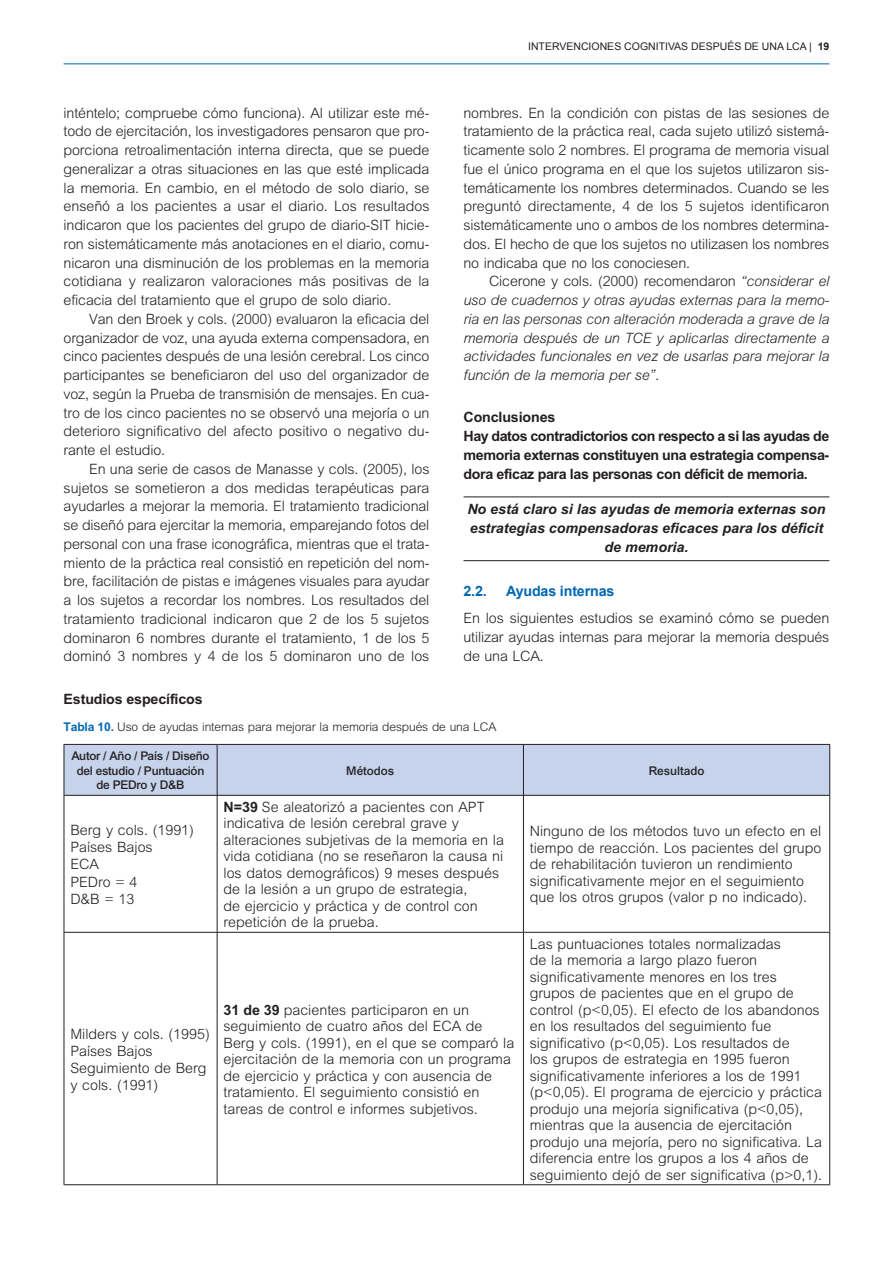
<style>
.page{position:relative;width:893px;height:1263px;background:#fff}
.page>*{position:absolute;margin:0;border:0;box-sizing:border-box;transform-origin:0 0}
.t1{font:300 14.25px/18.8px "M Arial";color:#231f20}
.t2{font:italic 300 14.25px/18.8px "M Arial";letter-spacing:-.01em;color:#231f20;text-align:justify}
.t3{font:700 14.25px/18.8px "M Arial";letter-spacing:-.025em;color:#231f20}
.t4{font:italic 700 14.25px/18.8px "M Arial";color:#231f20;text-align:center}
.t5{font:700 14.25px "Arial";letter-spacing:-.01em;color:#0168b3}
.t6{font:300 12px "M Arial";letter-spacing:-.01em;color:#231f20}
.t7{font:500 12px/14.4px "Arial";letter-spacing:-.02em;color:#231f20;text-align:center}
.t8{font:500 12px "Arial";color:#231f20}
.t9{font:10.5px "Arial";color:#231f20}
.s1{font-weight:700}
.s2{font-style:normal}
.s3{font-weight:700;color:#0168b3}
</style>
<div class="page">
<hr style="left:64px;top:63px;width:765px;height:1px;background:#0168b3">
<hr style="left:463px;top:497px;width:366px;height:1px;background:#231f20">
<hr style="left:463px;top:560px;width:366px;height:1px;background:#231f20">
<div style="left:65px;top:745px;width:764px;height:50px;background:#c6d3eb"></div>
<hr style="left:217px;top:745px;width:1px;height:50px;background:#231f20">
<hr style="left:523px;top:745px;width:1px;height:50px;background:#231f20">
<hr style="left:217px;top:796px;width:1px;height:136px;background:#231f20">
<hr style="left:523px;top:796px;width:1px;height:136px;background:#231f20">
<hr style="left:64px;top:932px;width:459px;height:1px;background:#231f20">
<hr style="left:217px;top:933px;width:1px;height:251px;background:#231f20">
<hr style="left:523px;top:932px;width:307px;height:1px;background:#231f20">
<hr style="left:523px;top:933px;width:1px;height:251px;background:#231f20">
<hr style="left:64px;top:1184px;width:766px;height:1px;background:#231f20">
<hr style="left:64px;top:796px;width:1px;height:136px;background:#231f20">
<hr style="left:829px;top:796px;width:1px;height:136px;background:#231f20">
<hr style="left:64px;top:933px;width:1px;height:251px;background:#231f20">
<hr style="left:829px;top:933px;width:1px;height:251px;background:#231f20">
<hr style="left:64px;top:744px;width:153px;height:1px;background:#231f20">
<hr style="left:64px;top:745px;width:1px;height:50px;background:#231f20">
<hr style="left:217px;top:744px;width:613px;height:1px;background:#231f20">
<hr style="left:829px;top:745px;width:1px;height:50px;background:#231f20">
<hr style="left:64px;top:795px;width:766px;height:1px;background:#231f20">
<p class="t1" style="left:64px;top:104px;width:367px;text-align:justify">inténtelo; compruebe cómo funciona). Al utilizar este mé&shy;todo de ejercitación, los investigadores pensaron que pro&shy;porciona retroalimentación interna directa, que se puede generalizar a otras situaciones en las que esté implicada la memoria. En cambio, en el método de solo diario, se enseñó a los pacientes a usar el diario. Los resultados indicaron que los pacientes del grupo de diario-SIT hicie&shy;ron sistemáticamente más anotaciones en el diario, comu&shy;nicaron una disminución de los problemas en la memoria cotidiana y realizaron valoraciones más positivas de la eficacia del tratamiento que el grupo de solo diario.</p>
<p class="t1" style="left:64px;top:311px;width:367px;text-align:justify;text-indent:26px">Van den Broek y cols. (2000) evaluaron la eficacia del organizador de voz, una ayuda externa compensadora, en cinco pacientes después de una lesión cerebral. Los cinco participantes se beneficiaron del uso del organizador de voz, según la Prueba de transmisión de mensajes. En cua&shy;tro de los cinco pacientes no se observó una mejoría o un deterioro significativo del afecto positivo o negativo du&shy;rante el estudio.</p>
<p class="t1" style="left:64px;top:461px;width:367px;text-align:justify;text-indent:26px">En una serie de casos de Manasse y cols. (2005), los sujetos se sometieron a dos medidas terapéuticas para ayudarles a mejorar la memoria. El tratamiento tradicional se diseñó para ejercitar la memoria, emparejando fotos del personal con una frase iconográfica, mientras que el trata&shy;miento de la práctica real consistió en repetición del nom&shy;bre, facilitación de pistas e imágenes visuales para ayudar a los sujetos a recordar los nombres. Los resultados del tratamiento tradicional indicaron que 2 de los 5 sujetos dominaron 6 nombres durante el tratamiento, 1 de los 5 dominó 3 nombres y 4 de los 5 dominaron uno de los</p>
<p class="t9" style="left:528px;top:41px;width:303px">INTERVENCIONES COGNITIVAS DESPUÉS DE UNA LCA | <span class="s1">19</span></p>
<p class="t1" style="left:463px;top:104px;width:367px;text-align:justify">nombres. En la condición con pistas de las sesiones de tratamiento de la práctica real, cada sujeto utilizó sistemá&shy;ticamente solo 2 nombres. El programa de memoria visual fue el único programa en el que los sujetos utilizaron sis&shy;temáticamente los nombres determinados. Cuando se les preguntó directamente, 4 de los 5 sujetos identificaron sistemáticamente uno o ambos de los nombres determina&shy;dos. El hecho de que los sujetos no utilizasen los nombres no indicaba que no los conociesen.</p>
<p class="t2" style="left:463px;top:273px;width:367px;text-indent:26px"><span class="s2">Cicerone y cols. (2000) recomendaron</span> “considerar el uso de cuadernos y otras ayudas externas para la memo&shy;ria en las personas con alteración moderada a grave de la memoria después de un TCE y aplicarlas directamente a actividades funcionales en vez de usarlas para mejorar la función de la memoria per se”.</p>
<p class="t3" style="left:463px;top:409px;width:367px">Conclusiones<br>Hay datos contradictorios con respecto a si las ayudas de memoria externas constituyen una estrategia compensa&shy;dora eficaz para las personas con déficit de memoria.</p>
<p class="t4" style="left:467px;top:501px;width:359px">No está claro si las ayudas de memoria externas son estrategias compensadoras eficaces para los déficit de memoria.</p>
<p class="t5" style="left:463px;top:583px;width:25px">2.2.</p>
<p class="t5" style="left:506px;top:583px;width:110px">Ayudas internas</p>
<p class="t1" style="left:463px;top:610px;width:367px;text-align:justify">En los siguientes estudios se examinó cómo se pueden utilizar ayudas internas para mejorar la memoria después de una LCA.</p>
<p class="t3" style="left:64px;top:690px;width:141px">Estudios específicos</p>
<p class="t6" style="left:64px;top:723px;width:434px"><span class="s3">Tabla 10.</span> Uso de ayudas internas para mejorar la memoria después de una LCA</p>
<p class="t7" style="left:71px;top:750px;width:140px">Autor / Año / País / Diseño del estudio / Puntuación de PEDro y D&amp;B</p>
<p class="t8" style="left:346px;top:766px;width:49px">Métodos</p>
<p class="t8" style="left:648px;top:766px;width:57px">Resultado</p>
<p class="t1" style="left:70px;top:823px;width:125px;line-height:17.1px">Berg y cols. (1991)<br>Países Bajos<br>ECA<br>PEDro = 4<br>D&amp;B = 13</p>
<p class="t1" style="left:223px;top:800px;width:282px;line-height:16.5px"><span class="s1">N=39</span> Se aleatorizó a pacientes con APT indicativa de lesión cerebral grave y alteraciones subjetivas de la memoria en la vida cotidiana (no se reseñaron la causa ni los datos demográficos) 9 meses después de la lesión a un grupo de estrategia,<br>de ejercicio y práctica y de control con repetición de la prueba.</p>
<p class="t1" style="left:70px;top:1026px;width:141px;line-height:17.1px">Milders y cols. (1995)<br>Países Bajos<br>Seguimiento de Berg y cols. (1991)</p>
<p class="t1" style="left:223px;top:1003px;width:292px;line-height:16.5px"><span class="s1">31 de 39</span> pacientes participaron en un seguimiento de cuatro años del ECA de Berg y cols. (1991), en el que se comparó la ejercitación de la memoria con un programa de ejercicio y práctica y con ausencia de tratamiento. El seguimiento consistió en tareas de control e informes subjetivos.</p>
<p class="t1" style="left:530px;top:824px;width:293px;line-height:16.5px">Ninguno de los métodos tuvo un efecto en el tiempo de reacción. Los pacientes del grupo de rehabilitación tuvieron un rendimiento significativamente mejor en el seguimiento que los otros grupos (valor p no indicado).</p>
<p class="t1" style="left:530px;top:937px;width:294px;line-height:16.5px">Las puntuaciones totales normalizadas<br>de la memoria a largo plazo fueron significativamente menores en los tres grupos de pacientes que en el grupo de control (p&lt;0,05). El efecto de los abandonos en los resultados del seguimiento fue significativo (p&lt;0,05). Los resultados de<br>los grupos de estrategia en 1995 fueron significativamente inferiores a los de 1991 (p&lt;0,05). El programa de ejercicio y práctica produjo una mejoría significativa (p&lt;0,05), mientras que la ausencia de ejercitación produjo una mejoría, pero no significativa. La diferencia entre los grupos a los 4 años de seguimiento dejó de ser significativa (p&gt;0,1).</p>
</div>
